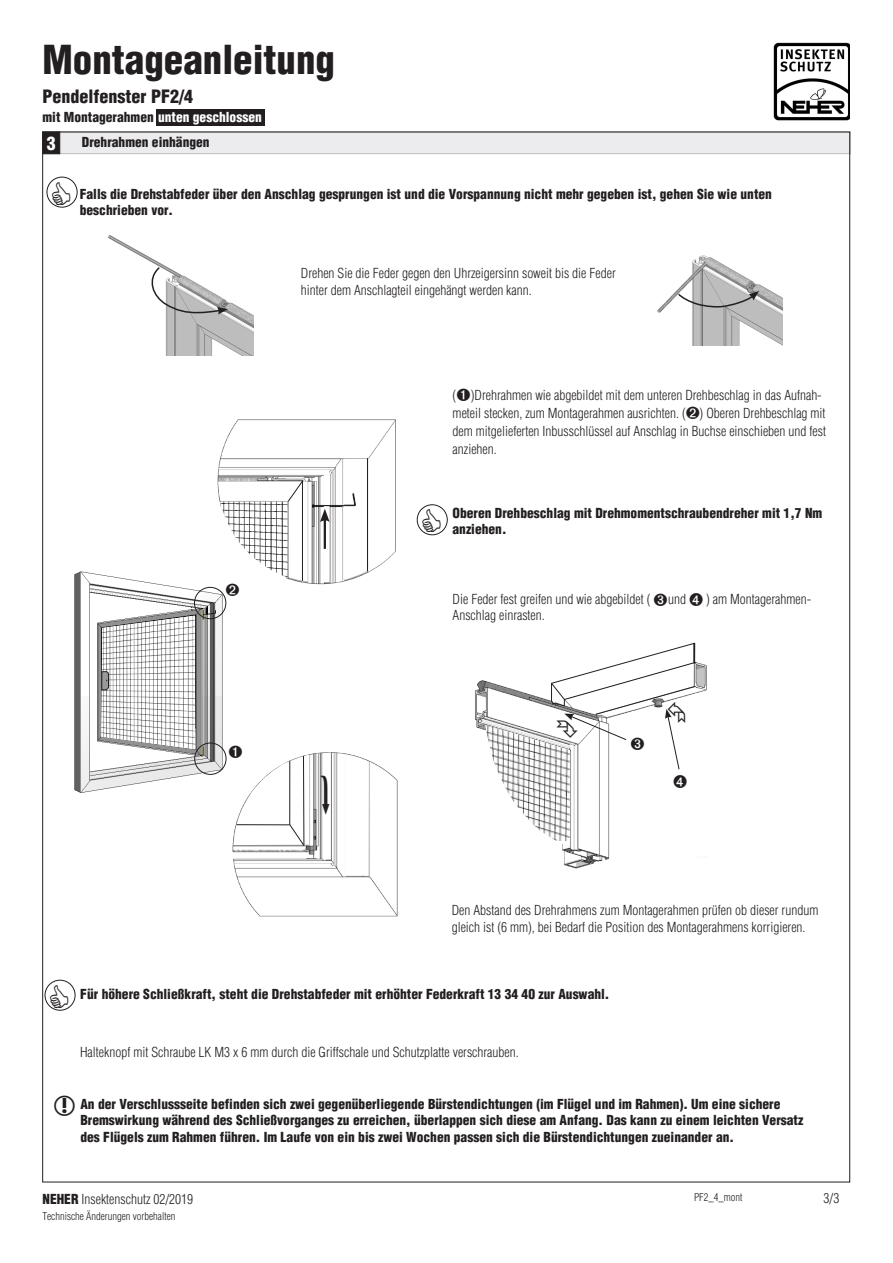
<style>
.page{position:relative;width:893px;height:1263px;background:#fff}
.page>*{position:absolute;margin:0;border:0;box-sizing:border-box;transform-origin:0 0}
.Überschriften{font:900 condensed 39px "Helvetica";color:#231f20}
.Überschriften-2{font:900 condensed 18px "Helvetica";color:#231f20}
.Überschriften-3{font:900 condensed 18px "Helvetica";color:#fff}
.Zubehör-Werkzeug{font:300 condensed 13.5px/18px "Helvetica";color:#231f20}
.Zubehör-Werkzeug-2{font:900 condensed 13.5px/16.2px "Helvetica";color:#231f20}
.Überschriften-4{font:900 condensed 13.5px "Helvetica";color:#231f20}
.Zubehör-Werkzeug-3{font:300 condensed 10.5px "Helvetica";color:#231f20}
.s1{color:#fff}
.s2{font-weight:900}
</style>
<div class="page">
<div style="left:43px;top:132px;width:807px;height:22px;background:#ececee;border:1px solid #bcbdc0"></div>
<div style="left:43px;top:132px;width:17px;height:22px;background:#231f20;border:1px solid #231f20"></div>
<img style="left:773px;top:43px;width:77px;height:78px">
<div style="left:156px;top:109px;width:108px;height:17px;background:#231f20"></div>
<div style="left:47px;top:177px;width:31px;height:31px;border:1px solid #231f20;border-radius:50%"></div>
<div style="left:45px;top:980px;width:30px;height:31px;border:1px solid #231f20;border-radius:50%"></div>
<div style="left:417px;top:504px;width:31px;height:31px;border:1px solid #231f20;border-radius:50%"></div>
<img style="left:475px;top:664px;width:232px;height:204px">
<img style="left:108px;top:235px;width:145px;height:120px">
<svg style="left:146px;top:266px;width:82px;height:49px"></svg>
<img style="left:657px;top:255px;width:126px;height:90px">
<svg style="left:676px;top:291px;width:83px;height:17px"></svg>
<img style="left:232px;top:752px;width:166px;height:165px">
<div style="left:325px;top:752px;width:6px;height:108px;background:#fff"></div>
<svg style="left:346px;top:754px;width:23px;height:122px"></svg>
<img style="left:217px;top:419px;width:179px;height:165px">
<div style="left:324px;top:475px;width:6px;height:29px;background:#fff"></div>
<svg style="left:343px;top:459px;width:24px;height:121px"></svg>
<hr style="left:367px;top:458px;width:1px;height:113px;background:#231f20">
<svg style="left:320px;top:506px;width:10px;height:76px"></svg>
<hr style="left:342px;top:459px;width:1px;height:46px;background:#bcbdc0">
<img style="left:74px;top:568px;width:150px;height:129px">
<div style="left:194px;top:587px;width:32px;height:32px;border:1px solid #231f20;border-radius:50%"></div>
<svg style="left:74px;top:697px;width:150px;height:96px"></svg>
<div style="left:195px;top:743px;width:31px;height:31px;border:1px solid #231f20;border-radius:50%"></div>
<svg style="left:101px;top:616px;width:94px;height:133px"></svg>
<hr style="left:342px;top:506px;width:1px;height:75px;background:#bcbdc0">
<svg style="left:485px;top:643px;width:220px;height:220px"></svg>
<svg style="left:321px;top:775px;width:4px;height:40px"></svg>
<svg style="left:232px;top:752px;width:77px;height:94px"></svg>
<svg style="left:218px;top:480px;width:90px;height:116px"></svg>
<p class="Überschriften" style="left:43px;top:36px;width:294px">Montageanleitung</p>
<p class="Überschriften-2" style="left:43px;top:85px;width:152px">Pendelfenster PF2/4</p>
<p class="Überschriften-4" style="left:43px;top:108px;width:221px">mit Montagerahmen <span class="s1">unten geschlossen</span></p>
<p class="Überschriften-3" style="left:47px;top:132px;width:11px">3</p>
<p class="Überschriften-4" style="left:82px;top:133px;width:129px">Drehrahmen einhängen</p>
<p class="Zubehör-Werkzeug-2" style="left:80px;top:185px;width:694px">Falls die Drehstabfeder über den Anschlag gesprungen ist und die Vorspannung nicht mehr gegeben ist, gehen Sie wie unten beschrieben vor.</p>
<p class="Zubehör-Werkzeug" style="left:301px;top:265px;width:316px;line-height:16.2px">Drehen Sie die Feder gegen den Uhrzeigersinn soweit bis die Feder hinter dem Anschlagteil eingehängt werden kann.</p>
<p class="Zubehör-Werkzeug" style="left:453px;top:386px;width:375px">( )Drehrahmen wie abgebildet mit dem unteren Drehbeschlag in das Aufnah&shy;meteil stecken, zum Montagerahmen ausrichten. ( ) Oberen Drehbeschlag mit dem mitgelieferten Inbusschlüssel auf Anschlag in Buchse einschieben und fest anziehen.</p>
<p class="Zubehör-Werkzeug-2" style="left:452px;top:505px;width:371px">Oberen Drehbeschlag mit Drehmomentschraubendreher mit 1,7 Nm anziehen.</p>
<p class="Zubehör-Werkzeug" style="left:453px;top:590px;width:199px">Die Feder fest greifen und wie abgebildet (</p>
<p class="Zubehör-Werkzeug" style="left:668px;top:590px;width:19px">und</p>
<p class="Zubehör-Werkzeug" style="left:706px;top:590px;width:106px">) am Montagerahmen-</p>
<p class="Zubehör-Werkzeug" style="left:453px;top:606px;width:94px">Anschlag einrasten.</p>
<p class="Zubehör-Werkzeug" style="left:452px;top:902px;width:368px;line-height:16.2px">Den Abstand des Drehrahmens zum Montagerahmen prüfen ob dieser rundum gleich ist (6 mm), bei Bedarf die Position des Montagerahmens korrigieren.</p>
<p class="Zubehör-Werkzeug-2" style="left:80px;top:985px;width:531px">Für höhere Schließkraft, steht die Drehstabfeder mit erhöhter Federkraft 13 34 40 zur Auswahl.</p>
<p class="Zubehör-Werkzeug" style="left:80px;top:1043px;width:440px">Halteknopf mit Schraube LK M3 x 6 mm durch die Griffschale und Schutzplatte verschrauben.</p>
<p class="Zubehör-Werkzeug-2" style="left:80px;top:1096px;width:724px">An der Verschlussseite befinden sich zwei gegenüberliegende Bürstendichtungen (im Flügel und im Rahmen). Um eine sichere<br>Bremswirkung während des Schließvorganges zu erreichen, überlappen sich diese am Anfang. Das kann zu einem leichten Versatz des Flügels zum Rahmen führen. Im Laufe von ein bis zwei Wochen passen sich die Bürstendichtungen zueinander an.</p>
<p class="Zubehör-Werkzeug" style="left:43px;top:1190px;width:152px"><span class="s2">NEHER</span> Insektenschutz 02/2019</p>
<p class="Zubehör-Werkzeug-3" style="left:43px;top:1210px;width:134px">Technische Änderungen vorbehalten</p>
<p class="Zubehör-Werkzeug-3" style="left:694px;top:1190px;width:50px">PF2_4_mont</p>
<p class="Zubehör-Werkzeug" style="left:824px;top:1189px;width:17px">3/3</p>
</div>
